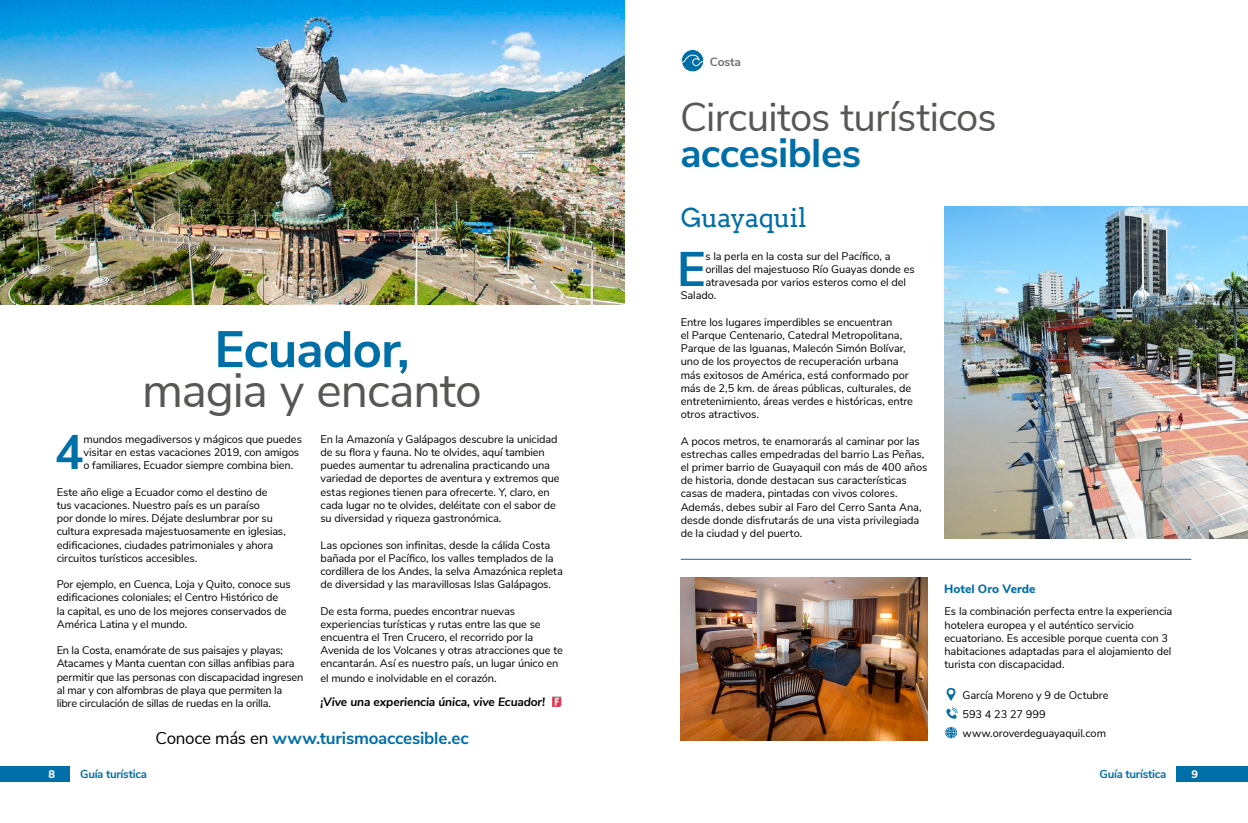
<style>
.page{position:relative;width:1248px;height:823px;background:#fff}
.page>*{position:absolute;margin:0;border:0;box-sizing:border-box;transform-origin:0 0}
.t1{font:700 51px "Nunito Sans";letter-spacing:-.015em;color:#006ea7}
.t2{font:700 48.4px "Nunito Sans";color:#006ea7}
.t3{font:48px "Nunito Sans";letter-spacing:-.02em;color:#575756}
.t4{font:40px "Nunito Sans";letter-spacing:-.02em;color:#575756}
.t5{font:700 40px "Nunito Sans";letter-spacing:-.015em;color:#006ea7}
.t6{font:26px "Arvo";letter-spacing:-.025em;color:#006ea7}
.t7{font:700 17px "Nunito Sans";letter-spacing:-.01em;color:#006ea7}
.t8{font:italic 700 12px "Nunito Sans";letter-spacing:-.01em;color:#000}
.t9{font:800 12px "Nunito Sans";color:#006ea7}
.t10{font:700 12px "Nunito Sans";letter-spacing:-.01em;color:#706f6f}
.t11{font:700 11.5px "Nunito Sans";letter-spacing:-.025em;color:#006ea7}
.t12{font:11px/13.2px "Nunito Sans";letter-spacing:-.01em;color:#000}
.t13{font:800 11px "Nunito Sans";color:#fff}
.s1{font-weight:400;color:#000}
</style>
<div class="page">
<div style="left:1176px;top:765px;width:71px;height:16px;background:#006ea7"></div>
<div style="left:0;top:765px;width:70px;height:16px;background:#006ea7"></div>
<svg style="left:552px;top:696px;width:10px;height:10px"></svg>
<hr style="left:680px;top:558px;width:511px;height:1px;background:#006ea7">
<svg style="left:946px;top:707px;width:11px;height:11px"></svg>
<svg style="left:945px;top:726px;width:11px;height:12px"></svg>
<svg style="left:946px;top:687px;width:9px;height:13px"></svg>
<img style="left:0;top:0;width:624px;height:304px">
<img style="left:944px;top:207px;width:303px;height:330px">
<img style="left:680px;top:577px;width:247px;height:163px">
<svg style="left:681px;top:50px;width:22px;height:22px"></svg>
<svg style="left:681px;top:55px;width:22px;height:17px"></svg>
<p class="t10" style="left:709px;top:53px;width:33px">Costa</p>
<h1 class="t1" style="left:214px;top:312px;width:197px">Ecuador,</h1>
<h3 class="t3" style="left:142px;top:355px;width:341px">magia y encanto</h3>
<h2 class="t2" style="left:55px;top:416px;width:31px">4</h2>
<p class="t12" style="left:83px;top:431px;width:220px">mundos megadiversos y mágicos que puedes visitar en estas vacaciones 2019, con amigos o familiares, Ecuador siempre combina bien.</p>
<p class="t12" style="left:57px;top:484px;width:231px">Este año elige a Ecuador como el destino de<br>tus vacaciones. Nuestro país es un paraíso<br>por donde lo mires. Déjate deslumbrar por su cultura expresada majestuosamente en iglesias, edificaciones, ciudades patrimoniales y ahora circuitos turísticos accesibles.</p>
<p class="t12" style="left:57px;top:576px;width:236px">Por ejemplo, en Cuenca, Loja y Quito, conoce sus edificaciones coloniales; el Centro Histórico de<br>la capital, es uno de los mejores conservados de América Latina y el mundo.</p>
<p class="t12" style="left:57px;top:642px;width:248px">En la Costa, enamórate de sus paisajes y playas; Atacames y Manta cuentan con sillas anfibias para permitir que las personas con discapacidad ingresen al mar y con alfombras de playa que permiten la libre circulación de sillas de ruedas en la orilla.</p>
<p class="t12" style="left:320px;top:431px;width:240px">En la Amazonía y Galápagos descubre la unicidad de su flora y fauna. No te olvides, aquí tambien puedes aumentar tu adrenalina practicando una variedad de deportes de aventura y extremos que estas regiones tienen para ofrecerte. Y, claro, en cada lugar no te olvides, deléitate con el sabor de su diversidad y riqueza gastronómica.</p>
<p class="t12" style="left:320px;top:537px;width:244px">Las opciones son infinitas, desde la cálida Costa bañada por el Pacífico, los valles templados de la cordillera de los Andes, la selva Amazónica repleta de diversidad y las maravillosas Islas Galápagos.</p>
<p class="t12" style="left:320px;top:603px;width:244px">De esta forma, puedes encontrar nuevas experiencias turísticas y rutas entre las que se encuentra el Tren Crucero, el recorrido por la Avenida de los Volcanes y otras atracciones que te encantarán. Así es nuestro país, un lugar único en</p>
<p class="t12" style="left:320px;top:670px;width:178px">el mundo e inolvidable en el corazón.</p>
<p class="t8" style="left:320px;top:692px;width:226px">¡Vive una experiencia única, vive Ecuador!</p>
<h3 class="t7" style="left:155px;top:725px;width:314px"><span class="s1">Conoce más en</span> www.turismoaccesible.ec</h3>
<h3 class="t4" style="left:680px;top:88px;width:318px">Circuitos turísticos</h3>
<h3 class="t5" style="left:680px;top:124px;width:182px">accesibles</h3>
<h3 class="t6" style="left:680px;top:201px;width:127px">Guayaquil</h3>
<h2 class="t2" style="left:677px;top:233px;width:30px">E</h2>
<p class="t12" style="left:705px;top:248px;width:187px">s la perla en la costa sur del Pacífico, a</p>
<p class="t12" style="left:705px;top:261px;width:211px">orillas del majestuoso Río Guayas donde es</p>
<p class="t12" style="left:705px;top:275px;width:202px">atravesada por varios esteros como el del</p>
<p class="t12" style="left:680px;top:288px;width:37px">Salado.</p>
<p class="t12" style="left:680px;top:314px;width:234px">Entre los lugares imperdibles se encuentran<br>el Parque Centenario, Catedral Metropolitana, Parque de las Iguanas, Malecón Simón Bolívar, uno de los proyectos de recuperación urbana más exitosos de América, está conformado por más de 2,5 km. de áreas públicas, culturales, de entretenimiento, áreas verdes e históricas, entre otros atractivos.</p>
<p class="t12" style="left:680px;top:433px;width:248px">A pocos metros, te enamorarás al caminar por las estrechas calles empedradas del barrio Las Peñas, el primer barrio de Guayaquil con más de 400 años de historia, donde destacan sus características casas de madera, pintadas con vivos colores.<br>Además, debes subir al Faro del Cerro Santa Ana, desde donde disfrutarás de una vista privilegiada de la ciudad y del puerto.</p>
<p class="t9" style="left:944px;top:579px;width:93px">Hotel Oro Verde</p>
<p class="t12" style="left:944px;top:604px;width:229px">Es la combinación perfecta entre la experiencia hotelera europea y el auténtico servicio ecuatoriano. Es accesible porque cuenta con 3 habitaciones adaptadas para el alojamiento del turista con discapacidad.</p>
<p class="t12" style="left:962px;top:684px;width:148px;line-height:19px">García Moreno y 9 de Octubre<br>593 4 23 27 999 www.oroverdeguayaquil.com</p>
<p class="t13" style="left:48px;top:765px;width:8px">8</p>
<p class="t11" style="left:80px;top:765px;width:68px">Guía turística</p>
<p class="t11" style="left:1099px;top:765px;width:68px">Guía turística</p>
<p class="t13" style="left:1191px;top:765px;width:8px">9</p>
</div>
